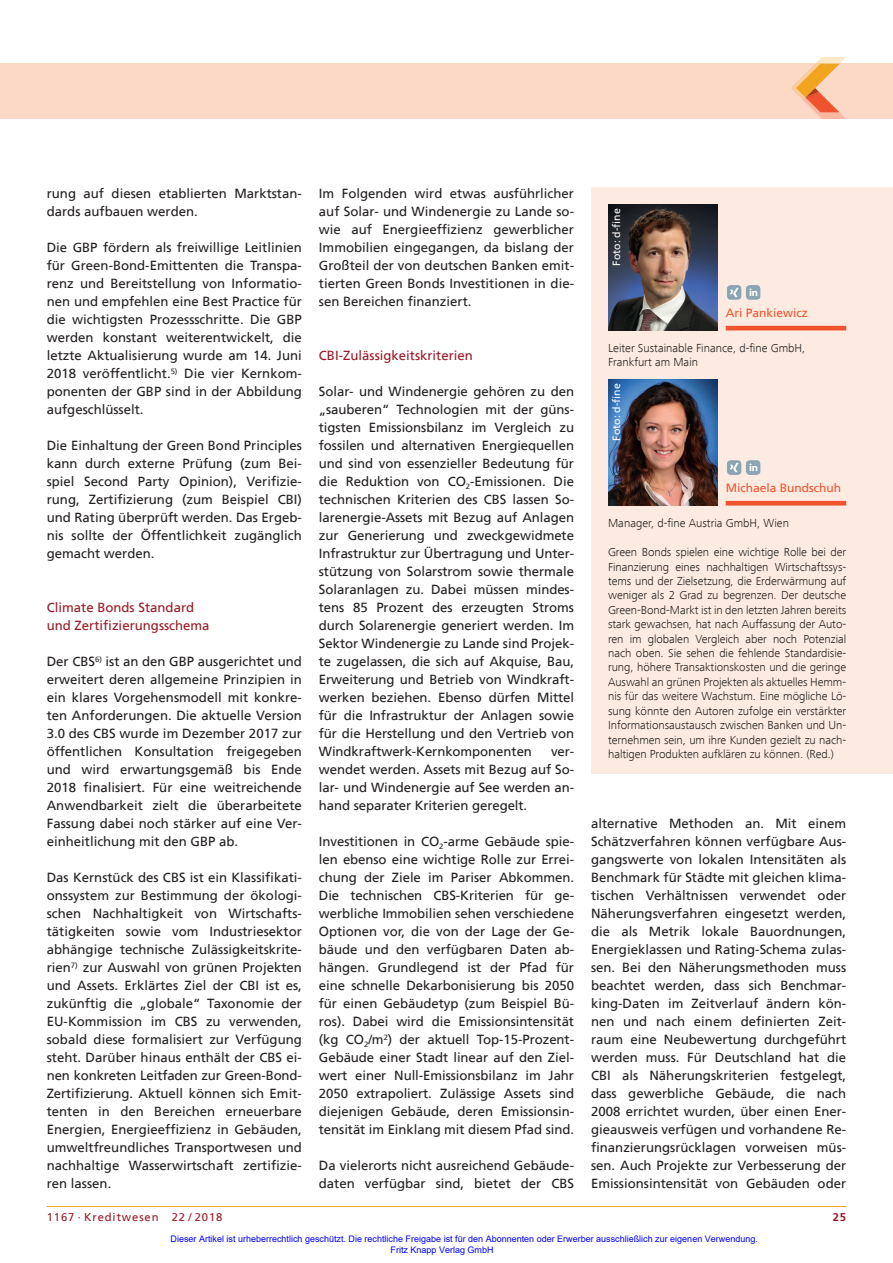
<style>
.page{position:relative;width:893px;height:1263px;background:#fff}
.page>*{position:absolute;margin:0;border:0;box-sizing:border-box;transform-origin:0 0}
.t1{font:13.2px/18px "Frutiger";color:#231f20;text-align:justify}
.t2{font:13.2px/18px "Frutiger";color:#981a26}
.t3{font:300 12px/14.4px "Frutiger Next Com";color:#231f20}
.t4{font:12px "Frutiger";color:#f0542e}
.t5{font:11.25px "Frutiger";letter-spacing:.08em;color:#981a26}
.t6{font:700 11.25px "Frutiger";color:#981a26}
.t7{font:10.5px "Frutiger";color:#fff}
.t8{font:9px/10.8px "Arial";color:#00f}
</style>
<div class="page">
<hr style="left:47px;top:1206px;width:799px;height:1px;background:#f1a31e">
<div style="left:0;top:64px;width:893px;height:55px;background:#fcd9c7"></div>
<svg style="left:791px;top:57px;width:55px;height:62px"></svg>
<div style="left:591px;top:187px;width:302px;height:587px;background:#fdebe1"></div>
<img style="left:608px;top:204px;width:109px;height:126px">
<hr style="left:726px;top:326px;width:120px;height:4px;background:#f0542e">
<svg style="left:727px;top:285px;width:34px;height:15px"></svg>
<img style="left:608px;top:379px;width:109px;height:126px">
<hr style="left:726px;top:501px;width:120px;height:4px;background:#f0542e">
<svg style="left:727px;top:460px;width:34px;height:15px"></svg>
<p class="t1" style="left:47px;top:185px;width:257px">rung auf diesen etablierten Marktstan&shy;dards aufbauen werden.</p>
<p class="t1" style="left:47px;top:239px;width:257px">Die GBP fördern als freiwillige Leitlinien für Green-Bond-Emittenten die Transpa&shy;renz und Bereitstellung von Informatio&shy;nen und empfehlen eine Best Practice für die wichtigsten Prozessschritte. Die GBP werden konstant weiterentwickelt, die letzte Aktualisierung wurde am 14. Juni 2018 veröffentlicht.<sup>5)</sup> Die vier Kernkom&shy;ponenten der GBP sind in der Abbildung aufgeschlüsselt.</p>
<p class="t1" style="left:47px;top:437px;width:257px">Die Einhaltung der Green Bond Principles kann durch externe Prüfung (zum Bei&shy;spiel Second Party Opinion), Verifizie&shy;rung, Zertifizierung (zum Beispiel CBI) und Rating überprüft werden. Das Ergeb&shy;nis sollte der Öffentlichkeit zugänglich gemacht werden.</p>
<p class="t2" style="left:47px;top:599px;width:164px">Climate Bonds Standard und Zertifizierungsschema</p>
<p class="t1" style="left:47px;top:653px;width:257px">Der CBS<sup>6)</sup> ist an den GBP ausgerichtet und erweitert deren allgemeine Prinzipien in ein klares Vorgehensmodell mit konkre&shy;ten Anforderungen. Die aktuelle Version 3.0 des CBS wurde im Dezember 2017 zur öffentlichen Konsultation freigegeben und wird erwartungsgemäß bis Ende 2018 finalisiert. Für eine weitreichende Anwendbarkeit zielt die überarbeitete Fassung dabei noch stärker auf eine Ver&shy;einheitlichung mit den GBP ab.</p>
<p class="t1" style="left:47px;top:869px;width:257px">Das Kernstück des CBS ist ein Klassifikati&shy;onssystem zur Bestimmung der ökologi&shy;schen Nachhaltigkeit von Wirtschafts&shy;tätigkeiten sowie vom Industriesektor abhängige technische Zulässigkeitskrite&shy;rien<sup>7)</sup> zur Auswahl von grünen Projekten und Assets. Erklärtes Ziel der CBI ist es, zukünftig die „globale“ Taxonomie der EU-Kommission im CBS zu verwenden, sobald diese formalisiert zur Verfügung steht. Darüber hinaus enthält der CBS ei&shy;nen konkreten Leitfaden zur Green-Bond-Zertifizierung. Aktuell können sich Emit&shy;tenten in den Bereichen erneuerbare Energien, Energieeffizienz in Gebäuden, umweltfreundliches Transportwesen und nachhaltige Wasserwirtschaft zertifizie&shy;ren lassen.</p>
<p class="t1" style="left:319px;top:185px;width:257px">Im Folgenden wird etwas ausführlicher auf Solar- und Windenergie zu Lande so&shy;wie auf Energieeffizienz gewerblicher Immobilien eingegangen, da bislang der Großteil der von deutschen Banken emit&shy;tierten Green Bonds Investitionen in die&shy;sen Bereichen finanziert.</p>
<p class="t2" style="left:319px;top:347px;width:156px">CBI-Zulässigkeitskriterien</p>
<p class="t1" style="left:319px;top:383px;width:257px">Solar- und Windenergie gehören zu den „sauberen“ Technologien mit der güns&shy;tigsten Emissionsbilanz im Vergleich zu fossilen und alternativen Energiequellen und sind von essenzieller Bedeutung für die Reduktion von CO<sub>2</sub>-Emissionen. Die technischen Kriterien des CBS lassen So&shy;larenergie-Assets mit Bezug auf Anlagen zur Generierung und zweckgewidmete Infrastruktur zur Übertragung und Unter&shy;stützung von Solarstrom sowie thermale Solaranlagen zu. Dabei müssen mindes&shy;tens 85 Prozent des erzeugten Stroms durch Solarenergie generiert werden. Im Sektor Windenergie zu Lande sind Projek&shy;te zugelassen, die sich auf Akquise, Bau, Erweiterung und Betrieb von Windkraft&shy;werken beziehen. Ebenso dürfen Mittel für die Infrastruktur der Anlagen sowie für die Herstellung und den Vertrieb von Windkraftwerk-Kernkomponenten</p>
<p class="t1" style="left:319px;top:743px;width:257px;text-indent:232px">ver&shy;wendet werden. Assets mit Bezug auf So&shy;lar- und Windenergie auf See werden an&shy;hand separater Kriterien geregelt.</p>
<p class="t1" style="left:319px;top:833px;width:257px">Investitionen in CO<sub>2</sub>-arme Gebäude spie&shy;len ebenso eine wichtige Rolle zur Errei&shy;chung der Ziele im Pariser Abkommen.<br>Die technischen CBS-Kriterien für ge&shy;werbliche Immobilien sehen verschiedene Optionen vor, die von der Lage der Ge&shy;bäude und den verfügbaren Daten ab&shy;hängen. Grundlegend ist der Pfad für eine schnelle Dekarbonisierung bis 2050 für einen Gebäudetyp (zum Beispiel Bü&shy;ros). Dabei wird die Emissionsintensität (kg CO<sub>2</sub>/m<sup>2</sup>) der aktuell Top-15-Prozent-Gebäude einer Stadt linear auf den Ziel&shy;wert einer Null-Emissionsbilanz im Jahr 2050 extrapoliert. Zulässige Assets sind diejenigen Gebäude, deren Emissionsin&shy;tensität im Einklang mit diesem Pfad sind.</p>
<p class="t1" style="left:319px;top:1157px;width:257px">Da vielerorts nicht ausreichend Gebäude&shy;daten verfügbar sind, bietet der CBS</p>
<p class="t7" style="left:612px;top:266px;width:59px;rotate:-90deg">Foto: d-fine</p>
<p class="t4" style="left:726px;top:308px;width:84px">Ari Pankiewicz</p>
<p class="t3" style="left:608px;top:341px;width:199px">Leiter Sustainable Finance, d-fine GmbH,<br>Frankfurt am Main</p>
<p class="t7" style="left:612px;top:441px;width:59px;rotate:-90deg">Foto: d-fine</p>
<p class="t4" style="left:726px;top:483px;width:117px">Michaela Bundschuh</p>
<p class="t3" style="left:608px;top:516px;width:182px">Manager, d-fine Austria GmbH, Wien</p>
<p class="t3" style="left:608px;top:545px;width:240px;text-align:justify">Green Bonds spielen eine wichtige Rolle bei der Finanzierung eines nachhaltigen Wirtschaftssys&shy;tems und der Zielsetzung, die Erderwärmung auf weniger als 2 Grad zu begrenzen. Der deutsche Green-Bond-Markt ist in den letzten Jahren bereits stark gewachsen, hat nach Auffassung der Auto&shy;ren im globalen Vergleich aber noch Potenzial nach oben. Sie sehen die fehlende Standardisie&shy;rung, höhere Transaktionskosten und die geringe Auswahl an grünen Projekten als aktuelles Hemm&shy;nis für das weitere Wachstum. Eine mögliche Lö&shy;sung könnte den Autoren zufolge ein verstärkter Informationsaustausch zwischen Banken und Un&shy;ternehmen sein, um ihre Kunden gezielt zu nach&shy;haltigen Produkten aufklären zu können. (Red.)</p>
<p class="t1" style="left:591px;top:815px;width:257px">alternative Methoden an. Mit einem Schätzverfahren können verfügbare Aus&shy;gangswerte von lokalen Intensitäten als Benchmark für Städte mit gleichen klima&shy;tischen Verhältnissen verwendet oder Näherungsverfahren eingesetzt werden, die als Metrik lokale Bauordnungen, Energieklassen und Rating-Schema zulas&shy;sen. Bei den Näherungsmethoden muss beachtet werden, dass sich Benchmar&shy;king-Daten im Zeitverlauf ändern kön&shy;nen und nach einem definierten Zeit&shy;raum eine Neubewertung durchgeführt werden muss. Für Deutschland hat die CBI als Näherungskriterien festgelegt, dass gewerbliche Gebäude, die nach 2008 errichtet wurden, über einen Ener&shy;gieausweis verfügen und vorhandene Re&shy;finanzierungsrücklagen vorweisen müs&shy;sen. Auch Projekte zur Verbesserung der Emissionsintensität von Gebäuden oder</p>
<p class="t5" style="left:47px;top:1211px;width:177px">1167 · Kreditwesen 22 / 2018</p>
<p class="t6" style="left:833px;top:1211px;width:15px">25</p>
<p class="t8" style="left:391px;top:1233px;width:369px;text-indent:-220px">Dieser Artikel ist urheberrechtlich geschützt. Die rechtliche Freigabe ist für den Abonnenten oder Erwerber ausschließlich zur eigenen Verwendung.<br>Fritz Knapp Verlag GmbH</p>
</div>
